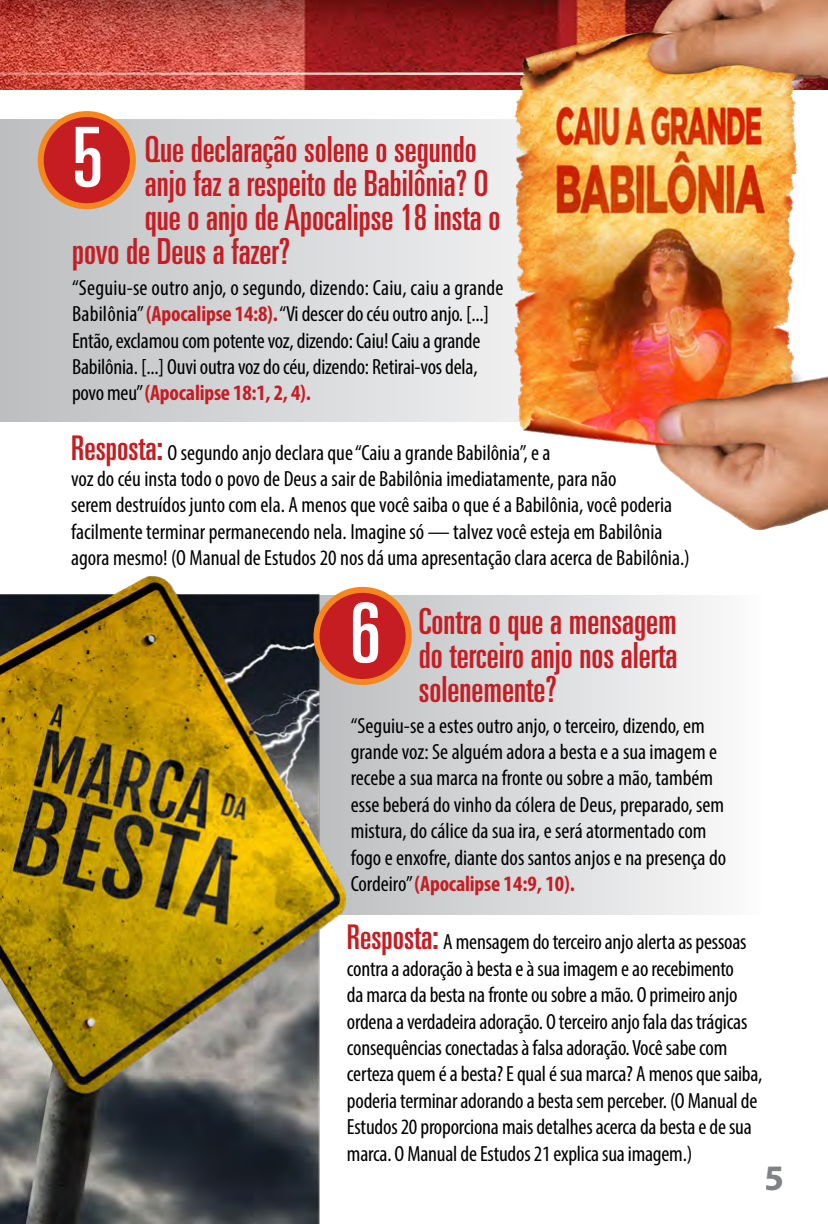
<style>
.page{position:relative;width:828px;height:1224px;background:#fff}
.page>*{position:absolute;margin:0;border:0;box-sizing:border-box;transform-origin:0 0}
.t1{font:ultra-condensed 83px "Univers";color:#fff}
.t2{font:ultra-condensed 36px/34px "Univers";color:#c61d23;text-align:justify}
.t3{font:700 36px "Myriad Pro";color:#808285}
.t4{font:condensed 22px/26.4px "Myriad Pro";letter-spacing:-.005em;color:#000}
.s1{font-weight:700;color:#c61d23}
.s2{font-family:"Univers";font-stretch:ultra-condensed;font-size:34px;color:#c61d23}
</style>
<div class="page">
<img style="left:0;top:0;width:470px;height:90px">
<svg style="left:1px;top:120px;width:469px;height:301px;background:#d3d4d6"></svg>
<svg style="left:402px;top:595px;width:310px;height:319px;background:#dddee0"></svg>
<div style="left:41px;top:114px;width:92px;height:92px;background:#c61d23;border-radius:50%"></div>
<div style="left:38px;top:111px;width:98px;height:98px;border:6px solid #f6871f;border-radius:50%"></div>
<img style="left:470px;top:0;width:358px;height:531px">
<img style="left:0;top:576px;width:402px;height:648px">
<div style="left:317px;top:590px;width:92px;height:92px;background:#c61d23;border-radius:50%"></div>
<div style="left:314px;top:587px;width:98px;height:98px;border:6px solid #f6871f;border-radius:50%"></div>
<h1 class="t1" style="left:72px;top:110px;width:32px">5</h1>
<h2 class="t2" style="left:145px;top:132px;width:333px">Que declaração solene o segundo</h2>
<h2 class="t2" style="left:145px;top:166px;width:345px">anjo faz a respeito de Babilônia? O</h2>
<h2 class="t2" style="left:145px;top:200px;width:357px">que o anjo de Apocalipse 18 insta o</h2>
<h2 class="t2" style="left:72px;top:234px;width:220px">povo de Deus a fazer?</h2>
<p class="t4" style="left:72px;top:274px;width:433px">“Seguiu-se outro anjo, o segundo, dizendo: Caiu, caiu a grande Babilônia” <span class="s1">(Apocalipse 14:8).</span> “Vi descer do céu outro anjo. [...] Então, exclamou com potente voz, dizendo: Caiu! Caiu a grande Babilônia. [...] Ouvi outra voz do céu, dizendo: Retirai-vos dela, povo meu” <span class="s1">(Apocalipse 18:1, 2, 4).</span></p>
<p class="t4" style="left:71px;top:439px;width:620px"><span class="s2">Resposta:</span> O segundo anjo declara que “Caiu a grande Babilônia”, e a<br>voz do céu insta todo o povo de Deus a sair de Babilônia imediatamente, para não<br>serem destruídos junto com ela. A menos que você saiba o que é a Babilônia, você poderia facilmente terminar permanecendo nela. Imagine só — talvez você esteja em Babilônia agora mesmo! (O Manual de Estudos 20 nos dá uma apresentação clara acerca de Babilônia.)</p>
<h1 class="t1" style="left:350px;top:586px;width:32px">6</h1>
<h2 class="t2" style="left:419px;top:604px;width:260px">Contra o que a mensagem do terceiro anjo nos alerta solenemente?</h2>
<p class="t4" style="left:351px;top:712px;width:377px">“Seguiu-se a estes outro anjo, o terceiro, dizendo, em grande voz: Se alguém adora a besta e a sua imagem e recebe a sua marca na fronte ou sobre a mão, também esse beberá do vinho da cólera de Deus, preparado, sem mistura, do cálice da sua ira, e será atormentado com fogo e enxofre, diante dos santos anjos e na presença do Cordeiro” <span class="s1">(Apocalipse 14:9, 10).</span></p>
<p class="t4" style="left:347px;top:929px;width:417px"><span class="s2">Resposta:</span> A mensagem do terceiro anjo alerta as pessoas contra a adoração à besta e à sua imagem e ao recebimento<br>da marca da besta na fronte ou sobre a mão. O primeiro anjo ordena a verdadeira adoração. O terceiro anjo fala das trágicas consequências conectadas à falsa adoração. Você sabe com certeza quem é a besta? E qual é sua marca? A menos que saiba, poderia terminar adorando a besta sem perceber. (O Manual de Estudos 20 proporciona mais detalhes acerca da besta e de sua marca. O Manual de Estudos 21 explica sua imagem.)</p>
<h2 class="t3" style="left:765px;top:1155px;width:21px">5</h2>
</div>
